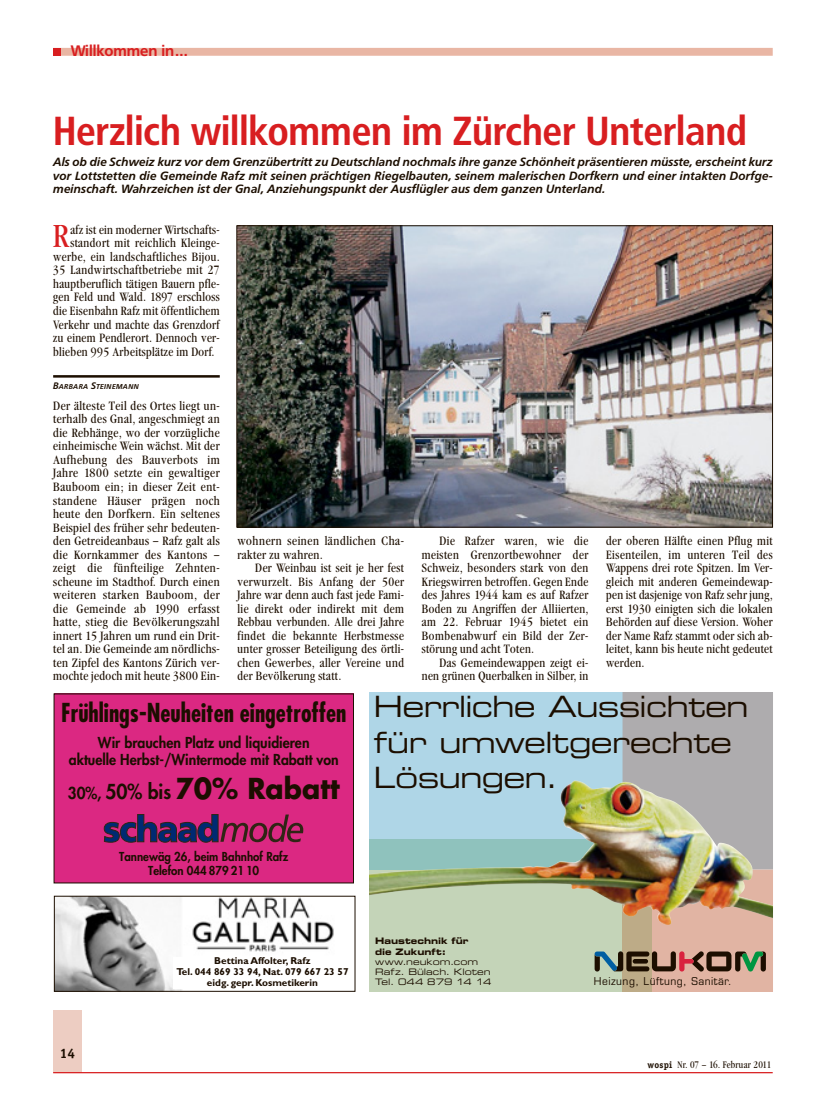
<style>
.page{position:relative;width:833px;height:1117px;background:#fff}
.page>*{position:absolute;margin:0;border:0;box-sizing:border-box;transform-origin:0 0}
.t1{font:700 40px "Frutiger Condensed BQ";color:#d81e20}
.t2{font:31.5px "Garamond ITC Condensed BQ";color:#d81e20}
.t3{font:29.38px/35.2px "Eurostile Extended Two";letter-spacing:-.03em;color:#1c0e00}
.t4{font:700 28.12px "Futura";color:#1c0e00;scale:.95 1}
.t5{font:700 condensed 25.38px "Futura";color:#1c0e00;scale:.95 1}
.t6{font:700 15px "Frutiger BQ";color:#d81e20}
.t7{font:800 14.75px/17.6px "Futura";color:#1c0e00;text-align:center;scale:.95 1}
.t8{font:700 13.75px "Officina Serif";color:#1c0e00}
.t9{font:800 12px/14.8px "Futura";color:#1c0e00;text-align:center;scale:.95 1}
.t10{font:11.88px/13.5px "Garamond ITC Condensed BQ";letter-spacing:.025em;color:#1c0e00;text-align:justify}
.t11{font:italic 700 11.88px/13.5px "Frutiger BQ";letter-spacing:.015em;color:#1c0e00;text-align:justify}
.t12{font:10.5px "Eurostile";letter-spacing:.05em;color:#1c0e00}
.t13{font:700 10px/11.2px "Gill Sans";color:#1c0e00;text-align:center}
.t14{font:9.38px "Garamond ITC Condensed BQ";letter-spacing:.025em;color:#1c0e00}
.t15{font:8.88px/10.2px "Eurostile Extended Two";color:#1c0e00}
.t16{font:8.88px/10.2px "Eurostile Bold Extended Two";letter-spacing:-.005em;color:#1c0e00}
.t17{font:italic 700 7px "Frutiger BQ";letter-spacing:.04em;color:#1c0e00}
.s1{font-size:9.38px}
.s2{font-weight:800;font-size:16px}
.s3{font-weight:800;font-size:20px}
.s4{font-family:"Officina Serif";font-weight:700}
</style>
<div class="page">
<div style="left:53px;top:48px;width:719px;height:8px;background:#e9b6a4"></div>
<hr style="left:53px;top:375px;width:167px;height:2px;background:#1c0e00">
<div style="left:53px;top:1009px;width:28px;height:63px;background:#edcdc2"></div>
<hr style="left:53px;top:1071px;width:719px;height:1px;background:#d81e20">
<div style="left:53px;top:48px;width:8px;height:8px;background:#d81e20"></div>
<img style="left:239px;top:227px;width:531px;height:298px">
<div style="left:237px;top:225px;width:535px;height:302px;border:1px solid #1c0e00"></div>
<div style="left:369px;top:924px;width:225px;height:67px;background:#c4d4b8"></div>
<div style="left:369px;top:692px;width:253px;height:146px;background:#afd6e7"></div>
<svg style="left:594px;top:692px;width:179px;height:299px"></svg>
<img style="left:369px;top:783px;width:319px;height:141px">
<div style="left:54px;top:693px;width:299px;height:189px;background:#db2882"></div>
<svg style="left:104px;top:814px;width:199px;height:28px"></svg>
<img style="left:56px;top:897px;width:278px;height:92px">
<div style="left:173px;top:956px;width:179px;height:32px;background:#fff"></div>
<p class="t6" style="left:71px;top:45px;width:118px">Willkommen in...</p>
<h1 class="t1" style="left:53px;top:115px;width:695px">Herzlich willkommen im Zürcher Unterland</h1>
<p class="t11" style="left:53px;top:156px;width:721px">Als ob die Schweiz kurz vor dem Grenzübertritt zu Deutschland nochmals ihre ganze Schönheit präsentieren müsste, erscheint kurz vor Lottstetten die Gemeinde Rafz mit seinen prächtigen Riegelbauten, seinem malerischen Dorfkern und einer intakten Dorfge&shy;meinschaft. Wahrzeichen ist der Gnal, Anziehungspunkt der Ausflügler aus dem ganzen Unterland.</p>
<h2 class="t2" style="left:53px;top:222px;width:18px">R</h2>
<p class="t10" style="left:70px;top:224px;width:151px">afz ist ein moderner Wirtschafts-</p>
<p class="t10" style="left:70px;top:237px;width:151px">standort mit reichlich Kleinge-</p>
<p class="t10" style="left:53px;top:251px;width:168px">werbe, ein landschaftliches Bijou.</p>
<p class="t10" style="left:53px;top:264px;width:168px">35 Landwirtschaftbetriebe mit 27</p>
<p class="t10" style="left:53px;top:278px;width:168px">hauptberuflich tätigen Bauern pfle-</p>
<p class="t10" style="left:53px;top:291px;width:168px">gen Feld und Wald. 1897 erschloss</p>
<p class="t10" style="left:53px;top:305px;width:168px">die Eisenbahn Rafz mit öffentlichem</p>
<p class="t10" style="left:53px;top:318px;width:168px">Verkehr und machte das Grenzdorf</p>
<p class="t10" style="left:53px;top:332px;width:168px">zu einem Pendlerort. Dennoch ver-</p>
<p class="t10" style="left:53px;top:345px;width:163px">blieben 995 Arbeitsplätze im Dorf.</p>
<p class="t17" style="left:53px;top:384px;width:87px"><span class="s1">B</span>ARBARA <span class="s1">S</span>TEINEMANN</p>
<p class="t10" style="left:53px;top:399px;width:168px">Der älteste Teil des Ortes liegt un&shy;terhalb des Gnal, angeschmiegt an die Rebhänge, wo der vorzügliche einheimische Wein wächst. Mit der Aufhebung des Bauverbots im Jahre 1800 setzte ein gewaltiger Bauboom ein; in dieser Zeit ent&shy;standene Häuser prägen noch heute den Dorfkern. Ein seltenes Beispiel des früher sehr bedeuten&shy;den Getreideanbaus – Rafz galt als die Kornkammer des Kantons – zeigt die fünfteilige Zehnten&shy;scheune im Stadthof. Durch einen weiteren starken Bauboom, der die Gemeinde ab 1990 erfasst hatte, stieg die Bevölkerungszahl innert 15 Jahren um rund ein Drit&shy;tel an. Die Gemeinde am nördlichs&shy;ten Zipfel des Kantons Zürich ver&shy;mochte jedoch mit heute 3800 Ein-</p>
<p class="t10" style="left:237px;top:535px;width:168px">wohnern seinen ländlichen Cha&shy;rakter zu wahren.</p>
<p class="t10" style="left:237px;top:562px;width:168px;text-indent:18px">Der Weinbau ist seit je her fest verwurzelt. Bis Anfang der 50er Jahre war denn auch fast jede Fami&shy;lie direkt oder indirekt mit dem Rebbau verbunden. Alle drei Jahre findet die bekannte Herbstmesse unter grosser Beteiligung des örtli&shy;chen Gewerbes, aller Vereine und der Bevölkerung statt.</p>
<p class="t10" style="left:422px;top:535px;width:168px;text-indent:18px">Die Rafzer waren, wie die meisten Grenzortbewohner der Schweiz, besonders stark von den Kriegswirren betroffen. Gegen Ende des Jahres 1944 kam es auf Rafzer Boden zu Angriffen der Alliierten, am 22. Februar 1945 bietet ein Bombenabwurf ein Bild der Zer&shy;störung und acht Toten.</p>
<p class="t10" style="left:422px;top:656px;width:168px;text-align:right">Das Gemeindewappen zeigt ei&shy;nen grünen Querbalken in Silber, in</p>
<p class="t10" style="left:606px;top:535px;width:168px">der oberen Hälfte einen Pflug mit Eisenteilen, im unteren Teil des Wappens drei rote Spitzen. Im Ver&shy;gleich mit anderen Gemeindewap&shy;pen ist dasjenige von Rafz sehr jung, erst 1930 einigten sich die lokalen Behörden auf diese Version. Woher der Name Rafz stammt oder sich ab&shy;leitet, kann bis heute nicht gedeutet werden.</p>
<h3 class="t5" style="left:61px;top:701px;width:302px">Frühlings-Neuheiten eingetroffen</h3>
<p class="t7" style="left:69px;top:734px;width:285px">Wir brauchen Platz und liquidieren<br>aktuelle Herbst-/Wintermode mit Rabatt von</p>
<h3 class="t4" style="left:68px;top:775px;width:288px"><span class="s2">30%,</span> <span class="s3">50% bis</span> 70% Rabatt</h3>
<p class="t9" style="left:119px;top:849px;width:179px">Tannewäg 26, beim Bahnhof Rafz<br>Telefon 044 879 21 10</p>
<p class="t8" style="left:60px;top:1047px;width:17px">14</p>
<p class="t13" style="left:176px;top:955px;width:174px">Bettina Affolter, Rafz<br>Tel. 044 869 33 94, Nat. 079 667 23 57 eidg. gepr. Kosmetikerin</p>
<h3 class="t3" style="left:373px;top:691px;width:377px">Herrliche Aussichten für umweltgerechte<br>Lösungen.</h3>
<p class="t16" style="left:375px;top:936px;width:95px">Haustechnik für die Zukunft:</p>
<p class="t15" style="left:375px;top:957px;width:118px">www.neukom.com<br>Rafz. Bülach. Kloten<br>Tel. 044 879 14 14</p>
<p class="t12" style="left:594px;top:977px;width:139px">Heizung, Lüftung, Sanitär.</p>
<p class="t14" style="left:647px;top:1059px;width:125px"><span class="s4">wospi</span> Nr. 07 – 16. Februar 2011</p>
</div>
